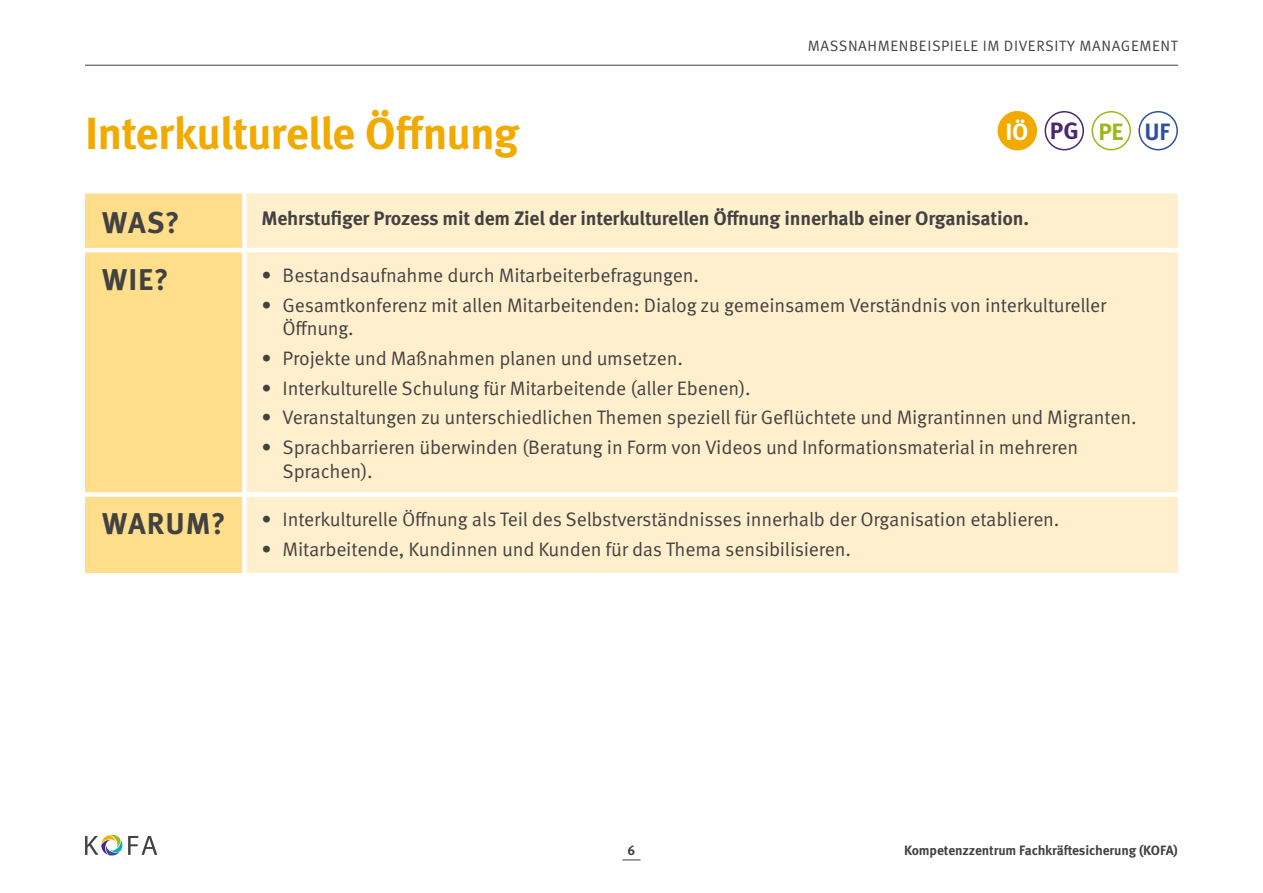
<style>
.page{position:relative;width:1263px;height:893px;background:#fff}
.page>*{position:absolute;margin:0;border:0;box-sizing:border-box;transform-origin:0 0}
.t1{font:700 45px "Meta Pro";letter-spacing:-.02em;color:#f1aa00}
.t2{font:700 30px "Meta Pro";letter-spacing:.03em;color:#424242}
.t3{font:700 23.55px "Meta Pro";letter-spacing:-.01em;color:#fff}
.t4{font:19.5px/23.4px "Meta Pro Norm";letter-spacing:-.01em;color:#424242}
.t5{font:700 19.5px "Meta Pro";letter-spacing:-.01em;color:#424242}
.t6{font:15px "Meta Pro Norm";letter-spacing:.04em;color:#424242}
.t7{font:700 13.5px "Meta Pro";letter-spacing:-.01em;color:#424242}
.s1{color:#492671}
.s2{color:#9cb71c}
.s3{color:#2f509f}
.s4{font-family:"Meta Pro";font-weight:700;font-size:30px}
</style>
<div class="page">
<svg style="left:85px;top:834px;width:72px;height:22px"></svg>
<div style="left:998px;top:112px;width:38px;height:38px;background:#f1aa00;border-radius:50%"></div>
<div style="left:998px;top:111px;width:39px;height:39px;border:2px solid #f1aa00;border-radius:50%"></div>
<div style="left:1044px;top:111px;width:40px;height:39px;border:2px solid #492671;border-radius:50%"></div>
<div style="left:1091px;top:111px;width:40px;height:39px;border:2px solid #9cb71c;border-radius:50%"></div>
<div style="left:1138px;top:111px;width:40px;height:39px;border:2px solid #2f509f;border-radius:50%"></div>
<div style="left:85px;top:193px;width:157px;height:380px;background:#ffde8b"></div>
<div style="left:247px;top:193px;width:931px;height:380px;background:#ffefcc"></div>
<hr style="left:85px;top:248px;width:159px;height:4px;background:#fff">
<hr style="left:244px;top:248px;width:934px;height:4px;background:#fff">
<div style="left:85px;top:492px;width:159px;height:5px;background:#fff"></div>
<div style="left:244px;top:492px;width:934px;height:5px;background:#fff"></div>
<hr style="left:85px;top:65px;width:1093px;height:1px;background:#424242">
<svg style="left:622px;top:859px;width:18px;height:1px"></svg>
<p class="t6" style="left:808px;top:34px;width:371px">MASSNAHMENBEISPIELE IM DIVERSITY MANAGEMENT</p>
<h1 class="t1" style="left:85px;top:98px;width:436px">Interkulturelle Öffnung</h1>
<p class="t3" style="left:1005px;top:113px;width:166px">IÖ <span class="s1">PG</span> <span class="s2">PE</span> <span class="s3">UF</span></p>
<h2 class="t2" style="left:102px;top:199px;width:79px">WAS?</h2>
<p class="t5" style="left:261px;top:203px;width:769px">Mehrstufiger Prozess mit dem Ziel der interkulturellen Öffnung innerhalb einer Organisation.</p>
<h2 class="t2" style="left:102px;top:256px;width:68px">WIE?</h2>
<p class="t4" style="left:261px;top:262px;width:439px">• Bestandsaufnahme durch Mitarbeiterbefragungen.</p>
<p class="t4" style="left:283px;top:292px;width:825px;text-indent:-21px">• Gesamtkonferenz mit allen Mitarbeitenden: Dialog zu gemeinsamem Verständnis von interkultureller<br>Öffnung.</p>
<p class="t4" style="left:261px;top:345px;width:423px">• Projekte und Maßnahmen planen und umsetzen.</p>
<p class="t4" style="left:261px;top:375px;width:491px">• Interkulturelle Schulung für Mitarbeitende (aller Ebenen).</p>
<p class="t4" style="left:261px;top:405px;width:877px">• Veranstaltungen zu unterschiedlichen Themen speziell für Geflüchtete und Migrantinnen und Migranten.</p>
<p class="t4" style="left:283px;top:434px;width:797px;text-indent:-21px">• Sprachbarrieren überwinden (Beratung in Form von Videos und Informationsmaterial in mehreren<br>Sprachen).</p>
<p class="t4" style="left:102px;top:507px;width:959px"><span class="s4">WARUM?</span> • Interkulturelle Öffnung als Teil des Selbstverständnisses innerhalb der Organisation etablieren.</p>
<p class="t4" style="left:261px;top:536px;width:591px">• Mitarbeitende, Kundinnen und Kunden für das Thema sensibilisieren.</p>
<p class="t7" style="left:628px;top:840px;width:9px">6</p>
<p class="t7" style="left:904px;top:840px;width:275px">Kompetenzzentrum Fachkräftesicherung (KOFA)</p>
</div>
